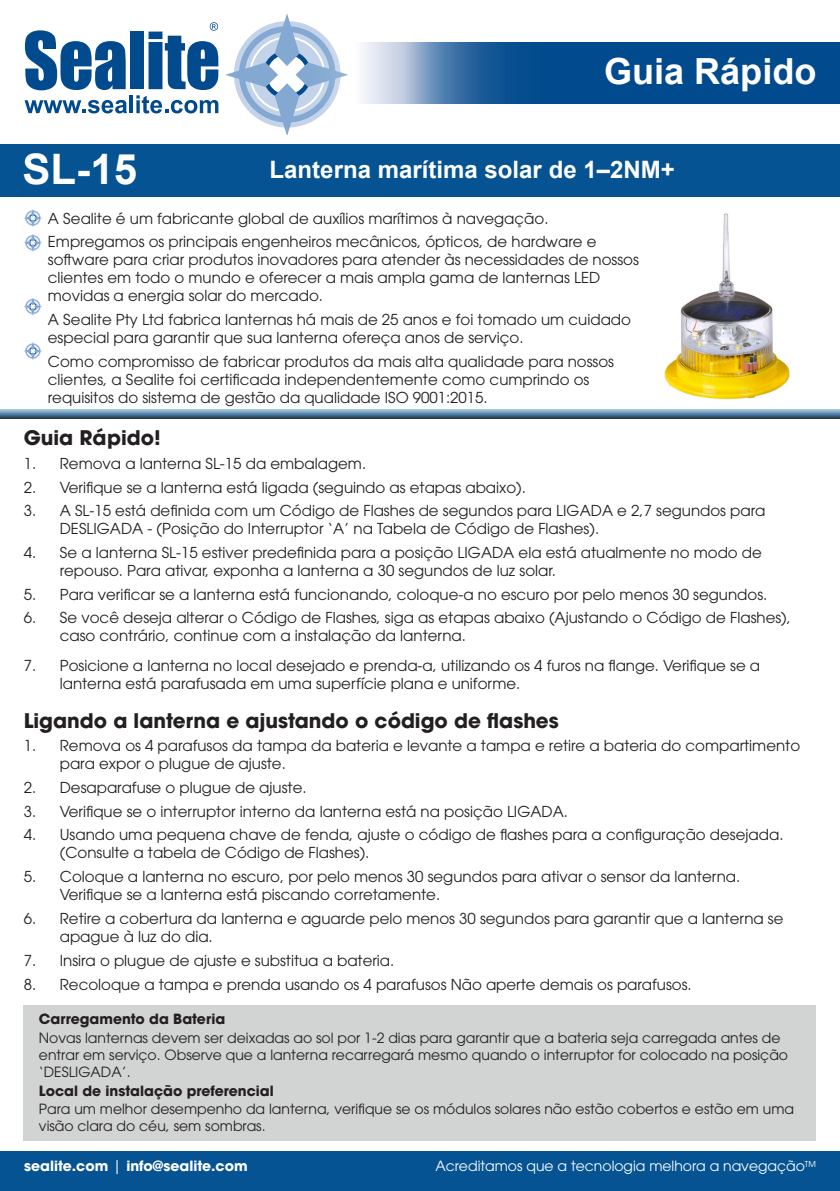
<style>
.page{position:relative;width:840px;height:1191px;background:#fff}
.page>*{position:absolute;margin:0;border:0;box-sizing:border-box;transform-origin:0 0}
.t1{font:700 42px "Arial";color:#fff}
.t2{font:700 36px "Arial";color:#fff}
.t3{font:700 24px "Arial";color:#fff}
.t4{font:700 20px "ITC Avant Garde Pro";color:#231f20}
.t5{font:15px/18px "ITC Avant Garde Pro";color:#231f20}
.t6{font:14px/16.8px "ITC Avant Garde Pro";color:#231f20}
.t7{font:700 14px "ITC Avant Garde Pro";color:#231f20}
.t8{font:14px "ITC Avant Garde Pro";color:#fff}
.t9{font:700 14px "ITC Avant Garde Pro";color:#fff}
.s1{font-weight:400}
</style>
<div class="page">
<svg style="left:225px;top:13px;width:107px;height:122px"></svg>
<svg style="left:25px;top:30px;width:101px;height:60px"></svg>
<div style="left:130px;top:32px;width:14px;height:57px;background:#004a8d"></div>
<svg style="left:25px;top:100px;width:102px;height:13px"></svg>
<hr style="left:129px;top:95px;width:4px;height:18px;background:#004a8d">
<svg style="left:136px;top:22px;width:82px;height:91px"></svg>
<svg style="left:316px;top:43px;width:523px;height:61px;background:#336da3"></svg>
<svg style="left:24px;top:209px;width:18px;height:18px"></svg>
<svg style="left:24px;top:234px;width:18px;height:18px"></svg>
<svg style="left:24px;top:297px;width:18px;height:19px"></svg>
<svg style="left:24px;top:342px;width:18px;height:18px"></svg>
<img style="left:664px;top:213px;width:126px;height:187px">
<div style="left:0;top:145px;width:839px;height:52px;background:#055392"></div>
<div style="left:0;top:409px;width:839px;height:12px;background:#231f20;opacity:.75"></div>
<div style="left:24px;top:1005px;width:791px;height:135px;background:#d2d3d3"></div>
<div style="left:0;top:1151px;width:839px;height:40px;background:#055392"></div>
<p class="t2" style="left:603px;top:46px;width:214px">Guia Rápido</p>
<p class="t1" style="left:23px;top:139px;width:116px">SL-15</p>
<p class="t3" style="left:269px;top:153px;width:406px">Lanterna marítima solar de 1–2NM+</p>
<p class="t5" style="left:48px;top:209px;width:502px">A Sealite é um fabricante global de auxílios marítimos à navegação.</p>
<p class="t5" style="left:48px;top:233px;width:592px">Empregamos os principais engenheiros mecânicos, ópticos, de hardware e software para criar produtos inovadores para atender às necessidades de nossos clientes em todo o mundo e oferecer a mais ampla gama de lanternas LED movidas a energia solar do mercado.</p>
<p class="t5" style="left:48px;top:310px;width:584px">A Sealite Pty Ltd fabrica lanternas há mais de 25 anos e foi tomado um cuidado especial para garantir que sua lanterna ofereça anos de serviço.</p>
<p class="t5" style="left:48px;top:352px;width:567px">Como compromisso de fabricar produtos da mais alta qualidade para nossos clientes, a Sealite foi certificada independentemente como cumprindo os requisitos do sistema de gestão da qualidade ISO 9001:2015.</p>
<p class="t4" style="left:24px;top:424px;width:138px">Guia Rápido!</p>
<p class="t5" style="left:24px;top:454px;width:344px">1. Remova a lanterna SL-15 da embalagem.</p>
<p class="t5" style="left:24px;top:478px;width:503px">2. Verifique se a lanterna está ligada (seguindo as etapas abaixo).</p>
<p class="t5" style="left:60px;top:502px;width:706px;text-indent:-36px">3. A SL-15 está definida com um Código de Flashes de segundos para LIGADA e 2,7 segundos para<br>DESLIGADA - (Posição do Interruptor ‘A’ na Tabela de Código de Flashes).</p>
<p class="t5" style="left:60px;top:543px;width:703px;text-indent:-36px">4. Se a lanterna SL-15 estiver predefinida para a posição LIGADA ela está atualmente no modo de repouso. Para ativar, exponha a lanterna a 30 segundos de luz solar.</p>
<p class="t5" style="left:24px;top:585px;width:744px">5. Para verificar se a lanterna está funcionando, coloque-a no escuro por pelo menos 30 segundos.</p>
<p class="t5" style="left:60px;top:609px;width:732px;text-indent:-36px">6. Se você deseja alterar o Código de Flashes, siga as etapas abaixo (Ajustando o Código de Flashes), caso contrário, continue com a instalação da lanterna.</p>
<p class="t5" style="left:60px;top:656px;width:701px;text-indent:-36px">7. Posicione a lanterna no local desejado e prenda-a, utilizando os 4 furos na flange. Verifique se a lanterna está parafusada em uma superfície plana e uniforme.</p>
<p class="t4" style="left:24px;top:707px;width:536px">Ligando a lanterna e ajustando o código de flashes</p>
<p class="t5" style="left:60px;top:736px;width:741px;text-indent:-36px">1. Remova os 4 parafusos da tampa da bateria e levante a tampa e retire a bateria do compartimento para expor o plugue de ajuste.</p>
<p class="t5" style="left:24px;top:778px;width:284px">2. Desaparafuse o plugue de ajuste.</p>
<p class="t5" style="left:24px;top:802px;width:545px">3. Verifique se o interruptor interno da lanterna está na posição LIGADA.</p>
<p class="t5" style="left:60px;top:825px;width:724px;text-indent:-36px">4. Usando uma pequena chave de fenda, ajuste o código de flashes para a configuração desejada. (Consulte a tabela de Código de Flashes).</p>
<p class="t5" style="left:60px;top:867px;width:681px;text-indent:-36px">5. Coloque a lanterna no escuro, por pelo menos 30 segundos para ativar o sensor da lanterna.<br>Verifique se a lanterna está piscando corretamente.</p>
<p class="t5" style="left:60px;top:909px;width:724px;text-indent:-36px">6. Retire a cobertura da lanterna e aguarde pelo menos 30 segundos para garantir que a lanterna se apague à luz do dia.</p>
<p class="t5" style="left:24px;top:950px;width:372px">7. Insira o plugue de ajuste e substitua a bateria.</p>
<p class="t5" style="left:24px;top:975px;width:669px">8. Recoloque a tampa e prenda usando os 4 parafusos Não aperte demais os parafusos.</p>
<p class="t7" style="left:39px;top:1010px;width:188px">Carregamento da Bateria</p>
<p class="t6" style="left:39px;top:1029px;width:750px">Novas lanternas devem ser deixadas ao sol por 1-2 dias para garantir que a bateria seja carregada antes de entrar em serviço. Observe que a lanterna recarregará mesmo quando o interruptor for colocado na posição ‘DESLIGADA’.</p>
<p class="t7" style="left:39px;top:1081px;width:236px">Local de instalação preferencial</p>
<p class="t6" style="left:39px;top:1100px;width:756px">Para um melhor desempenho da lanterna, verifique se os módulos solares não estão cobertos e estão em uma visão clara do céu, sem sombras.</p>
<p class="t9" style="left:24px;top:1156px;width:225px">sealite.com <span class="s1">|</span> info@sealite.com</p>
<p class="t8" style="left:435px;top:1157px;width:382px">Acreditamos que a tecnologia melhora a navegação<sup>TM</sup></p>
</div>
